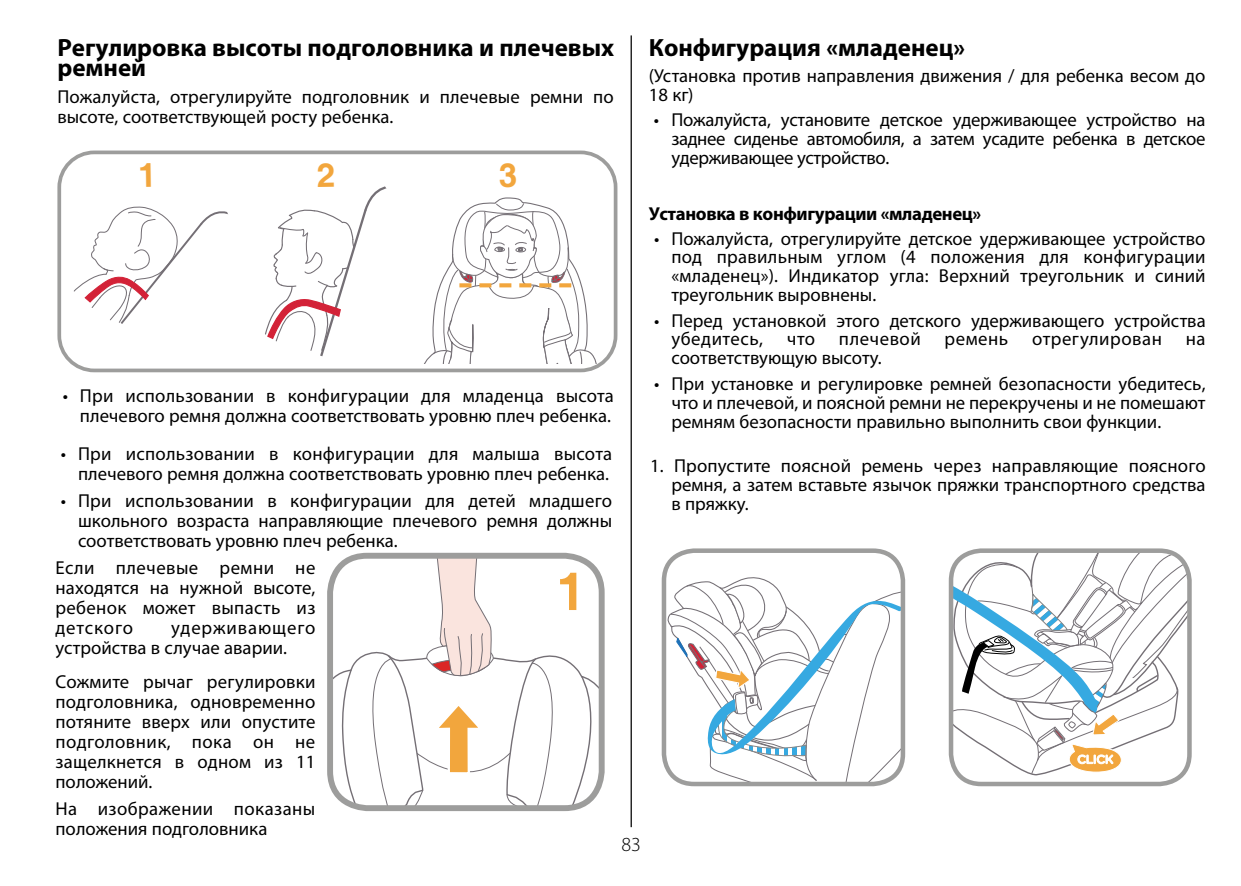
<style>
.page{position:relative;width:1241px;height:886px;background:#fff}
.page>*{position:absolute;margin:0;border:0;box-sizing:border-box;transform-origin:0 0}
.t1{font:700 52.5px "Helvetica";color:#f2a63d}
.t2{font:700 25px/20px "Myriad Pro";color:#000}
.t3{font:300 20px "Myriad Pro";color:#000}
.t4{font:18.75px/20px "Myriad Pro";color:#000;text-align:justify}
.t5{font:700 18.75px "Myriad Pro";letter-spacing:-.02em;color:#000}
.t6{font:18.75px "Myriad Pro";letter-spacing:.03em;color:#000}
</style>
<div class="page">
<hr style="left:630px;top:35px;width:1px;height:792px;background:#000">
<svg style="left:73px;top:207px;width:155px;height:117px"></svg>
<svg style="left:424px;top:197px;width:174px;height:167px"></svg>
<div style="left:57px;top:151px;width:560px;height:221px;border:4px solid #9d9d9c;border-radius:35px"></div>
<div style="left:327px;top:553px;width:277px;height:258px;border:6px solid #9d9d9c;border-radius:37px"></div>
<svg style="left:330px;top:556px;width:271px;height:252px"></svg>
<div style="left:948px;top:548px;width:243px;height:238px;border:5px solid #9d9d9c;border-radius:30px"></div>
<div style="left:661px;top:548px;width:244px;height:238px;border:5px solid #9d9d9c;border-radius:30px"></div>
<svg style="left:950px;top:551px;width:239px;height:223px"></svg>
<svg style="left:667px;top:574px;width:235px;height:210px"></svg>
<svg style="left:265px;top:186px;width:122px;height:171px"></svg>
<h2 class="t2" style="left:57px;top:37px;width:558px">Регулировка высоты подголовника и плечевых ремней</h2>
<p class="t4" style="left:57px;top:86px;width:558px">Пожалуйста, отрегулируйте подголовник и плечевые ремни по высоте, соответствующей росту ребенка.</p>
<p class="t4" style="left:63px;top:385px;width:552px;text-align:right">• При использовании в конфигурации для младенца высота плечевого ремня должна соответствовать уровню плеч ребенка.</p>
<p class="t4" style="left:61px;top:443px;width:552px;text-align:right">• При использовании в конфигурации для малыша высота плечевого ремня должна соответствовать уровню плеч ребенка.</p>
<p class="t4" style="left:78px;top:490px;width:535px;text-indent:-17px">• При использовании в конфигурации для детей младшего школьного возраста направляющие плечевого ремня должны соответствовать уровню плеч ребенка.</p>
<p class="t4" style="left:55px;top:557px;width:261px">Если плечевые ремни не находятся на нужной высоте, ребенок может выпасть из детского</p>
<h1 class="t1" style="left:556px;top:559px;width:31px">1</h1>
<p class="t4" style="left:55px;top:617px;width:261px;text-indent:116px">удерживающего устройства в случае аварии.</p>
<p class="t4" style="left:55px;top:671px;width:261px">Сожмите рычаг регулировки подголовника, одновременно потяните вверх или опустите подголовник, пока он не защелкнется в одном из 11 положений.</p>
<p class="t4" style="left:55px;top:798px;width:261px">На изображении показаны положения подголовника</p>
<p class="t3" style="left:621px;top:833px;width:21px">83</p>
<h2 class="t2" style="left:648px;top:37px;width:317px">Конфигурация «младенец»</h2>
<p class="t4" style="left:648px;top:66px;width:558px;line-height:18.8px">(Установка против направления движения / для ребенка весом до<br>18 кг)</p>
<p class="t4" style="left:671px;top:110px;width:535px;line-height:18.8px;text-indent:-18px">• Пожалуйста, установите детское удерживающее устройство на заднее сиденье автомобиля, а затем усадите ребенка в детское удерживающее устройство.</p>
<p class="t5" style="left:648px;top:202px;width:334px">Установка в конфигурации «младенец»</p>
<p class="t4" style="left:671px;top:229px;width:535px;line-height:18.8px;text-indent:-17px">• Пожалуйста, отрегулируйте детское удерживающее устройство под правильным углом (4 положения для конфигурации «младенец»). Индикатор угла: Верхний треугольник и синий треугольник выровнены.</p>
<p class="t4" style="left:671px;top:311px;width:535px;line-height:18.8px;text-indent:-17px">• Перед установкой этого детского удерживающего устройства убедитесь,</p>
<p class="t4" style="left:786px;top:329px;width:30px">что</p>
<p class="t6" style="left:838px;top:328px;width:83px">плечевой</p>
<p class="t4" style="left:944px;top:329px;width:65px">ремень</p>
<p class="t6" style="left:1031px;top:328px;width:131px">отрегулирован</p>
<p class="t4" style="left:1185px;top:329px;width:21px">на</p>
<p class="t4" style="left:671px;top:348px;width:212px">соответствующую высоту.</p>
<p class="t4" style="left:671px;top:374px;width:535px;line-height:18.8px;text-indent:-17px">• При установке и регулировке ремней безопасности убедитесь, что и плечевой, и поясной ремни не перекручены и не помешают ремням безопасности правильно выполнить свои функции.</p>
<p class="t4" style="left:671px;top:456px;width:535px;line-height:18.8px;text-indent:-21px">1. Пропустите поясной ремень через направляющие поясного ремня, а затем вставьте язычок пряжки транспортного средства в пряжку.</p>
</div>
